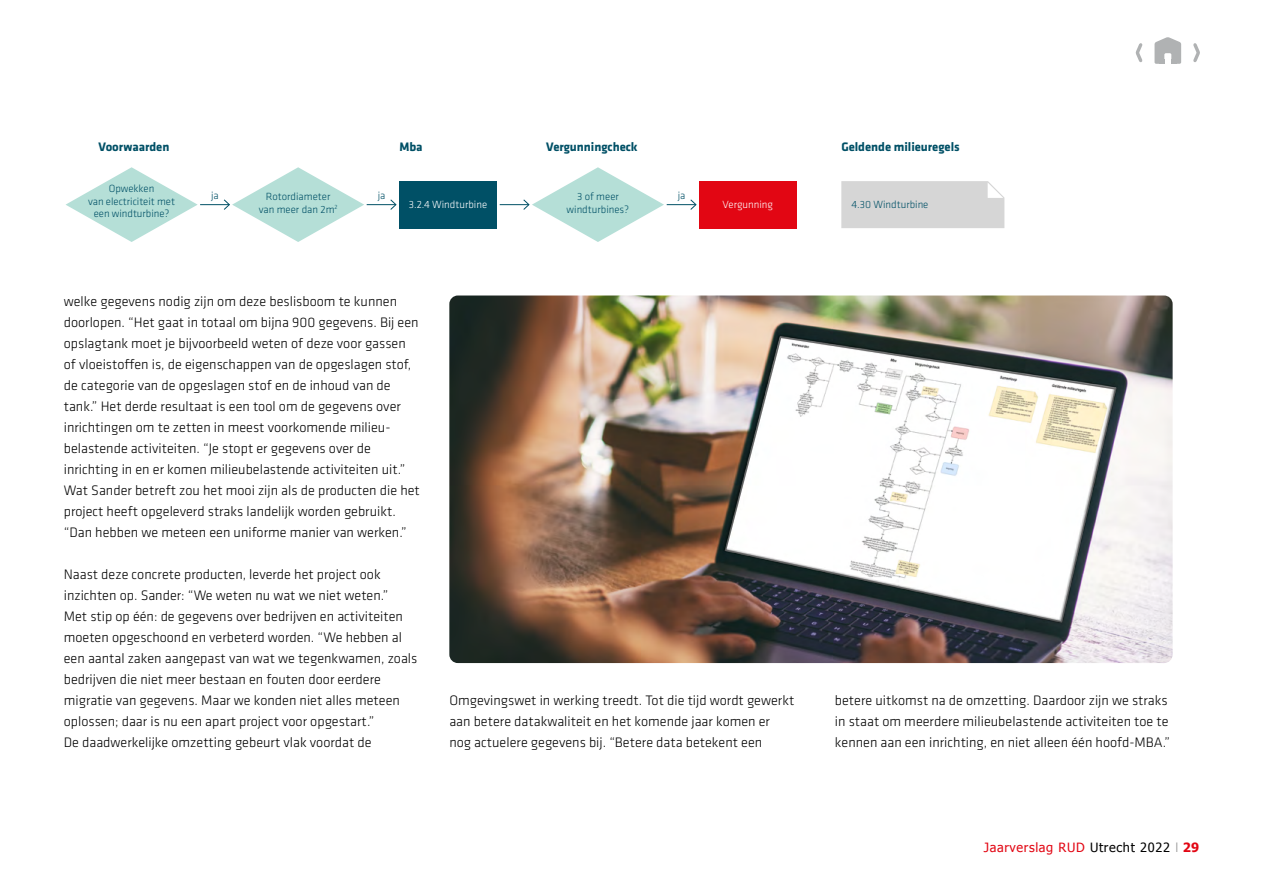
<style>
.page{position:relative;width:1263px;height:893px;background:#fff}
.page>*{position:absolute;margin:0;border:0;box-sizing:border-box;transform-origin:0 0}
.t1{font:300 14.25px/21px "Klavika";color:#000}
.t2{font:700 12.75px "Klavika";letter-spacing:-.005em;color:#005066}
.t3{font:12.75px "Tahoma";letter-spacing:.05em;color:#e20613}
.t4{font:300 10.8px "Klavika";color:#005066}
.t5{font:300 10.8px "Klavika";color:#fff}
.s1{color:#000}
.s2{font-family:"Klavika";font-weight:300;font-size:14.25px;color:#939393}
.s3{font-weight:700}
</style>
<div class="page">
<img style="left:449px;top:295px;width:723px;height:368px">
<svg style="left:724px;top:335px;width:393px;height:289px"></svg>
<svg style="left:1135px;top:43px;width:8px;height:19px"></svg>
<svg style="left:1193px;top:43px;width:7px;height:19px"></svg>
<svg style="left:1154px;top:37px;width:27px;height:27px"></svg>
<svg style="left:66px;top:167px;width:331px;height:75px"></svg>
<svg style="left:500px;top:167px;width:197px;height:75px"></svg>
<div style="left:399px;top:181px;width:98px;height:47px;background:#005066"></div>
<div style="left:699px;top:181px;width:97px;height:47px;background:#e20613"></div>
<div style="left:841px;top:181px;width:163px;height:47px;background:#d6d6d6"></div>
<p class="t2" style="left:99px;top:140px;width:72px">Voorwaarden</p>
<p class="t2" style="left:399px;top:140px;width:25px">Mba</p>
<p class="t2" style="left:546px;top:140px;width:93px">Vergunningcheck</p>
<p class="t2" style="left:841px;top:140px;width:120px">Geldende milieuregels</p>
<p class="t4" style="left:109px;top:182px;width:47px">Opwekken</p>
<p class="t4" style="left:88px;top:195px;width:88px">van electriciteit met</p>
<p class="t4" style="left:94px;top:208px;width:77px">een windturbine?</p>
<p class="t4" style="left:211px;top:190px;width:9px">ja</p>
<p class="t4" style="left:378px;top:190px;width:9px">ja</p>
<p class="t4" style="left:678px;top:190px;width:9px">ja</p>
<p class="t5" style="left:409px;top:198px;width:80px">3.2.4 Windturbine</p>
<p class="t5" style="left:723px;top:198px;width:52px">Vergunning</p>
<p class="t4" style="left:851px;top:198px;width:79px">4.30 Windturbine</p>
<p class="t4" style="left:577px;top:191px;width:43px">3 of meer</p>
<p class="t4" style="left:567px;top:204px;width:64px">windturbines?</p>
<p class="t4" style="left:266px;top:191px;width:66px">Rotordiameter</p>
<p class="t4" style="left:259px;top:204px;width:80px">van meer dan 2m<sup>2</sup></p>
<p class="t1" style="left:64px;top:291px;width:358px">welke gegevens nodig zijn om deze beslisboom te kunnen doorlopen. “Het gaat in totaal om bijna 900 gegevens. Bij een opslagtank moet je bijvoorbeeld weten of deze voor gassen of vloeistoffen is, de eigenschappen van de opgeslagen stof, de categorie van de opgeslagen stof en de inhoud van de tank.” Het derde resultaat is een tool om de gegevens over inrichtingen om te zetten in meest voorkomende milieu&shy;belastende activiteiten. “Je stopt er gegevens over de inrichting in en er komen milieubelastende activiteiten uit.” Wat Sander betreft zou het mooi zijn als de producten die het project heeft opgeleverd straks landelijk worden gebruikt. “Dan hebben we meteen een uniforme manier van werken.”</p>
<p class="t1" style="left:64px;top:564px;width:355px">Naast deze concrete producten, leverde het project ook inzichten op. Sander: “We weten nu wat we niet weten.”<br>Met stip op één: de gegevens over bedrijven en activiteiten moeten opgeschoond en verbeterd worden. “We hebben al een aantal zaken aangepast van wat we tegenkwamen, zoals bedrijven die niet meer bestaan en fouten door eerdere migratie van gegevens. Maar we konden niet alles meteen oplossen; daar is nu een apart project voor opgestart.”</p>
<p class="t1" style="left:64px;top:732px;width:309px">De daadwerkelijke omzetting gebeurt vlak voordat de</p>
<p class="t1" style="left:449px;top:690px;width:347px">Omgevingswet in werking treedt. Tot die tijd wordt gewerkt aan betere datakwaliteit en het komende jaar komen er nog actuelere gegevens bij. “Betere data betekent een</p>
<p class="t1" style="left:835px;top:690px;width:337px">betere uitkomst na de omzetting. Daardoor zijn we straks in staat om meerdere milieubelastende activiteiten toe te kennen aan een inrichting, en niet alleen één hoofd-MBA.”</p>
<p class="t3" style="left:984px;top:839px;width:217px">Jaarverslag RUD <span class="s1">Utrecht 2022</span> <span class="s2">I</span> <span class="s3">29</span></p>
</div>
